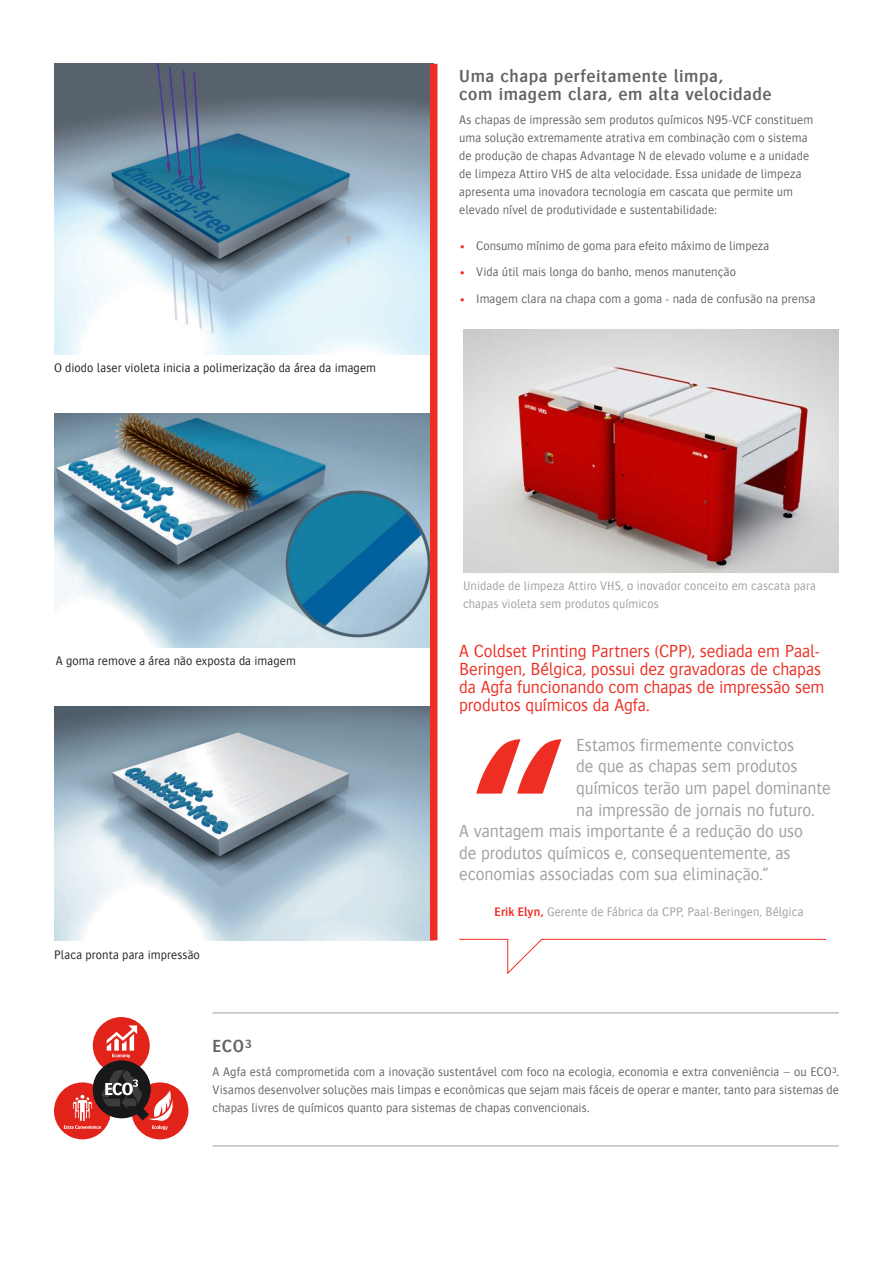
<style>
.page{position:relative;width:893px;height:1263px;background:#fff}
.page>*{position:absolute;margin:0;border:0;box-sizing:border-box;transform-origin:0 0}
.t1{font:300 288.9px "Bosis For Agfa";color:#ee2e22}
.t2{font:300 18px "Bosis For Agfa";letter-spacing:-.005em;color:#9d9fa2}
.Quote_Title_Location{font:300 18px/18px "Bosis For Agfa";letter-spacing:-.005em;color:#ee2e22}
.H3_Frames{font:600 18px/18px "Bosis For Agfa";letter-spacing:.03em;color:#636366}
.Body{font:300 12.75px/18px "Bosis For Agfa";letter-spacing:.005em;color:#636366}
.Body_Frames{font:300 12.75px/18px "Bosis For Agfa";letter-spacing:.005em;color:#636366;text-align:justify}
.Quote_Title_Location-2{font:300 12.75px/18px "Bosis For Agfa";letter-spacing:.01em;color:#9d9fa2}
.t3{font:300 12.75px "Bosis For Agfa";letter-spacing:.01em;color:#231f20}
.s1{color:#ee2e22}
.s2{font-weight:600;color:#ee2e22}
</style>
<div class="page">
<img style="left:54px;top:706px;width:376px;height:234px">
<img style="left:463px;top:330px;width:376px;height:242px">
<img style="left:54px;top:64px;width:376px;height:290px">
<svg style="left:345px;top:223px;width:7px;height:22px"></svg>
<hr style="left:213px;top:1012px;width:626px;height:1px;background:#9d9fa2">
<hr style="left:213px;top:1145px;width:626px;height:1px;background:#9d9fa2">
<div style="left:93px;top:1017px;width:57px;height:57px;background:#e1231a;border-radius:50%"></div>
<div style="left:54px;top:1082px;width:57px;height:57px;background:#e1231a;border-radius:50%"></div>
<div style="left:131px;top:1082px;width:57px;height:57px;background:#e1231a;border-radius:50%"></div>
<svg style="left:64px;top:1025px;width:110px;height:105px"></svg>
<svg style="left:459px;top:938px;width:368px;height:36px"></svg>
<img style="left:54px;top:413px;width:376px;height:234px">
<div style="left:430px;top:64px;width:7px;height:876px;background:#ee2e22"></div>
<p class="t3" style="left:54px;top:361px;width:324px">O diodo laser violeta inicia a polimerização da área da imagem</p>
<p class="t3" style="left:56px;top:654px;width:241px">A goma remove a área não exposta da imagem</p>
<p class="t3" style="left:54px;top:948px;width:147px">Placa pronta para impressão</p>
<h4 class="H3_Frames" style="left:459px;top:67px;width:314px">Uma chapa perfeitamente limpa,<br>com imagem clara, em alta velocidade</h4>
<p class="Body" style="left:459px;top:110px;width:356px">As chapas de impressão sem produtos químicos N95-VCF constituem uma solução extremamente atrativa em combinação com o sistema de produção de chapas Advantage N de elevado volume e a unidade de limpeza Attiro VHS de alta velocidade. Essa unidade de limpeza apresenta uma inovadora tecnologia em cascata que permite um elevado nível de produtividade e sustentabilidade:</p>
<p class="Body" style="left:459px;top:236px;width:312px"><span class="s1">•</span> Consumo mínimo de goma para efeito máximo de limpeza</p>
<p class="Body" style="left:459px;top:263px;width:278px"><span class="s1">•</span> Vida útil mais longa do banho, menos manutenção</p>
<p class="Body" style="left:459px;top:289px;width:358px"><span class="s1">•</span> Imagem clara na chapa com a goma - nada de confusão na prensa</p>
<p class="Quote_Title_Location-2" style="left:463px;top:576px;width:354px">Unidade de limpeza Attiro VHS, o inovador conceito em cascata para chapas violeta sem produtos químicos</p>
<p class="Quote_Title_Location" style="left:459px;top:642px;width:367px">A Coldset Printing Partners (CPP), sediada em Paal-Beringen, Bélgica, possui dez gravadoras de chapas da Agfa funcionando com chapas de impressão sem produtos químicos da Agfa.</p>
<p class="t1" style="left:459px;top:697px;width:119px">“</p>
<p class="t2" style="left:576px;top:735px;width:219px">Estamos firmemente convictos</p>
<p class="t2" style="left:576px;top:757px;width:223px">de que as chapas sem produtos</p>
<p class="t2" style="left:576px;top:778px;width:256px">químicos terão um papel dominante</p>
<p class="t2" style="left:576px;top:800px;width:240px">na impressão de jornais no futuro.</p>
<p class="t2" style="left:459px;top:822px;width:345px">A vantagem mais importante é a redução do uso</p>
<p class="t2" style="left:459px;top:843px;width:333px">de produtos químicos e, consequentemente, as</p>
<p class="t2" style="left:459px;top:865px;width:311px">economias associadas com sua eliminação.“</p>
<p class="Quote_Title_Location-2" style="left:495px;top:903px;width:310px"><span class="s2">Erik Elyn,</span> Gerente de Fábrica da CPP, Paal-Beringen, Bélgica</p>
<p class="H3_Frames" style="left:213px;top:1036px;width:41px">ECO³</p>
<p class="Body_Frames" style="left:213px;top:1062px;width:628px">A Agfa está comprometida com a inovação sustentável com foco na ecologia, economia e extra conveniência – ou ECO³.<br>Visamos desenvolver soluções mais limpas e econômicas que sejam mais fáceis de operar e manter, tanto para sistemas de chapas livres de químicos quanto para sistemas de chapas convencionais.</p>
</div>
